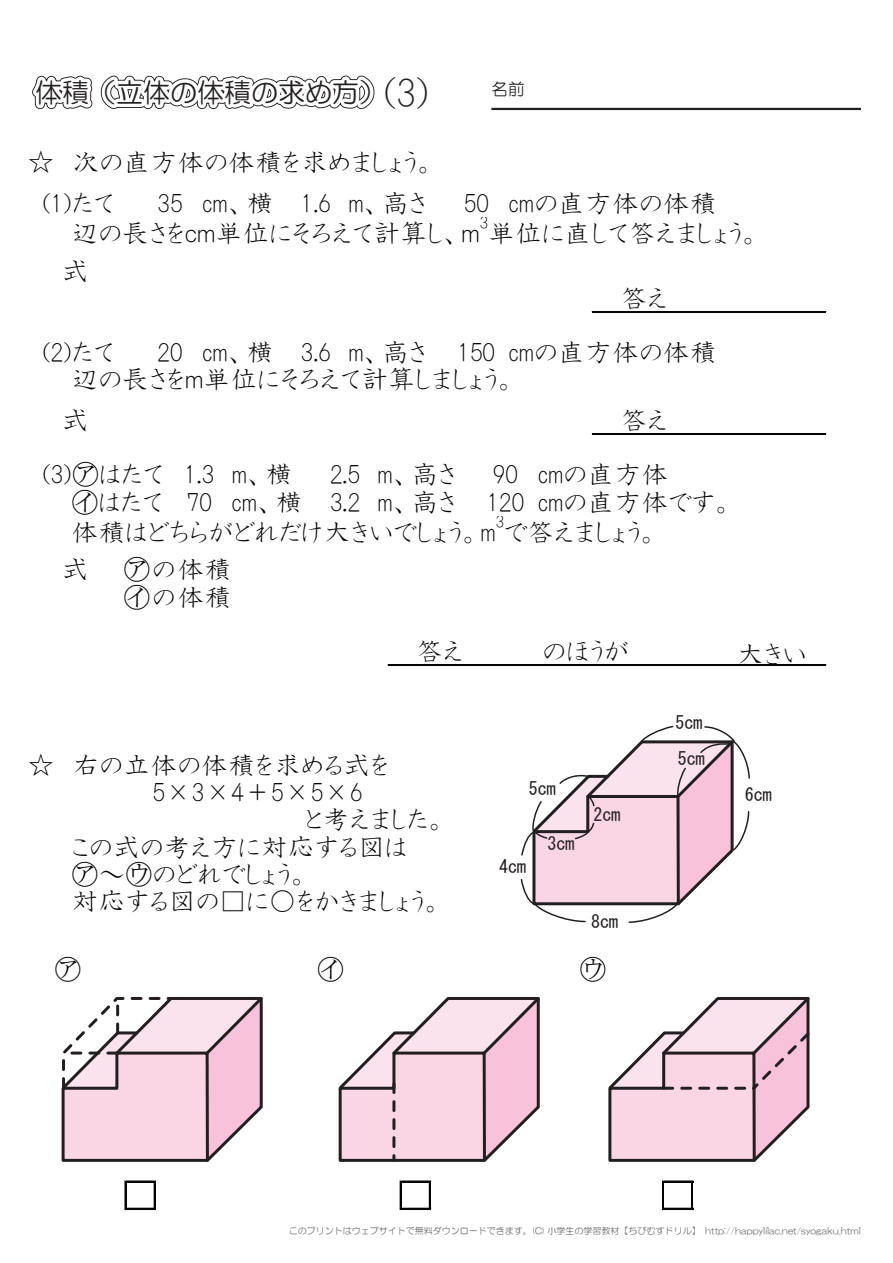
<style>
.page{position:relative;width:893px;height:1263px;background:#fff}
.page>*{position:absolute;margin:0;border:0;box-sizing:border-box;transform-origin:0 0}
.t1{font:42px "HGP Kyokashotai";color:#231f20}
.t2{font:27px/27.2px "HGP Kyokashotai";color:#030303}
.t3{font:27px "HG Maru Gothic MPRO";color:#231f20}
.t4{font:27px/27.2px "HG Kyokashotai";color:#030303}
.t5{font:27px "MS Mincho";color:#030303}
.t6{font:18px "MS Gothic";color:#231f20}
.t7{font:18px "HGP Kyokashotai";color:#030303}
.t8{font:16.65px "HG Maru Gothic MPRO";color:#231f20}
.t9{font:9px "HG Maru Gothic MPRO";color:#6c6d70}
.s1{font-family:"MS Mincho"}
</style>
<div class="page">
<svg style="left:32px;top:75px;width:343px;height:35px"></svg>
<hr style="left:491px;top:108px;width:370px;height:2px;background:#231f20">
<hr style="left:126px;top:1181px;width:30px;height:1px;background:#030303">
<hr style="left:126px;top:1208px;width:30px;height:1px;background:#030303">
<svg style="left:125px;top:1181px;width:1px;height:28px"></svg>
<hr style="left:154px;top:1182px;width:2px;height:27px;background:#030303">
<svg style="left:400px;top:1181px;width:31px;height:28px"></svg>
<hr style="left:429px;top:1182px;width:2px;height:27px;background:#030303">
<hr style="left:592px;top:311px;width:234px;height:2px;background:#030303">
<hr style="left:592px;top:433px;width:234px;height:1px;background:#030303">
<hr style="left:592px;top:434px;width:234px;height:1px;background:#030303">
<hr style="left:388px;top:664px;width:438px;height:1px;background:#030303">
<hr style="left:388px;top:665px;width:438px;height:1px;background:#030303">
<svg style="left:662px;top:1181px;width:31px;height:28px"></svg>
<svg style="left:520px;top:725px;width:230px;height:198px"></svg>
<svg style="left:61px;top:997px;width:202px;height:165px"></svg>
<svg style="left:338px;top:997px;width:202px;height:165px"></svg>
<svg style="left:608px;top:997px;width:202px;height:165px"></svg>
<h1 class="t1" style="left:383px;top:72px;width:48px">(3)</h1>
<p class="t3" style="left:35px;top:79px;width:352px">体積（立体の体積の求め方）</p>
<p class="t8" style="left:491px;top:81px;width:35px">名前</p>
<p class="t2" style="left:42px;top:142px;width:395px;line-height:40.5px;text-indent:-15px">☆ 次の直方体の体積を求めましょう。(1)たて</p>
<p class="t2" style="left:158px;top:189px;width:270px">35 cm、横 1.6 m、高さ</p>
<p class="t2" style="left:71px;top:188px;width:691px;line-height:30.3px;text-indent:392px">50 cmの直方体の体積<br>辺の長さをｃｍ単位にそろえて計算し、ｍ単位に直して答えましょう。</p>
<p class="t7" style="left:480px;top:214px;width:10px">3</p>
<p class="t2" style="left:62px;top:257px;width:28px">式</p>
<p class="t2" style="left:620px;top:284px;width:49px">答え</p>
<p class="t2" style="left:71px;top:339px;width:647px;text-indent:86px">20 cm、横 3.6 m、高さ 150 cmの直方体の体積辺の長さをｍ単位にそろえて計算しましょう。</p>
<p class="t2" style="left:62px;top:407px;width:28px">式</p>
<p class="t2" style="left:620px;top:407px;width:49px">答え</p>
<p class="t2" style="left:42px;top:461px;width:252px">(3)<span class="s1">㋐</span>はたて 1.3 m、横</p>
<p class="t2" style="left:330px;top:461px;width:127px">2.5 m、高さ</p>
<p class="t2" style="left:42px;top:339px;width:74px">(2)たて</p>
<p class="t2" style="left:71px;top:461px;width:663px;text-indent:422px">90 cmの直方体<br><span class="s1">㋑</span>はたて 70 cm、横 3.2 m、高さ 120 cmの直方体です。</p>
<p class="t2" style="left:71px;top:518px;width:589px">体積はどちらがどれだけ大きいでしょう。m で答えましょう。</p>
<p class="t7" style="left:496px;top:513px;width:10px">3</p>
<p class="t2" style="left:62px;top:556px;width:28px">式</p>
<p class="t4" style="left:123px;top:556px;width:110px"><span class="s1">㋐</span>の体積<span class="s1">㋑</span>の体積</p>
<p class="t2" style="left:416px;top:637px;width:49px">答え</p>
<p class="t2" style="left:543px;top:637px;width:88px">のほうが</p>
<p class="t2" style="left:737px;top:641px;width:72px">大きい</p>
<p class="t6" style="left:675px;top:714px;width:28px">5cm</p>
<p class="t2" style="left:28px;top:752px;width:363px">☆ 右の立体の体積を求める式を</p>
<p class="t2" style="left:152px;top:779px;width:212px">5×3×4＋5×5×6</p>
<p class="t2" style="left:305px;top:806px;width:144px">と考えました。</p>
<p class="t2" style="left:71px;top:833px;width:338px">この式の考え方に対応する図は</p>
<p class="t2" style="left:71px;top:860px;width:239px"><span class="s1">㋐</span>～<span class="s1">㋒</span>のどれでしょう。</p>
<p class="t2" style="left:71px;top:887px;width:373px">対応する図の□に○をかきましょう。</p>
<p class="t6" style="left:529px;top:779px;width:28px">5cm</p>
<p class="t6" style="left:499px;top:857px;width:28px">4cm</p>
<p class="t6" style="left:548px;top:835px;width:28px">3cm</p>
<p class="t6" style="left:594px;top:806px;width:28px">2cm</p>
<p class="t6" style="left:591px;top:913px;width:28px">8cm</p>
<p class="t5" style="left:55px;top:956px;width:28px">㋐</p>
<p class="t5" style="left:317px;top:956px;width:28px">㋑</p>
<p class="t5" style="left:579px;top:956px;width:28px">㋒</p>
<p class="t6" style="left:678px;top:749px;width:28px">5cm</p>
<p class="t6" style="left:745px;top:786px;width:28px">6cm</p>
<p class="t9" style="left:289px;top:1226px;width:573px">このプリントはウェブサイトで無料ダウンロードできます。(C) 小学生の学習教材【ちびむすドリル】　http://happylilac.net/syogaku.html</p>
</div>
